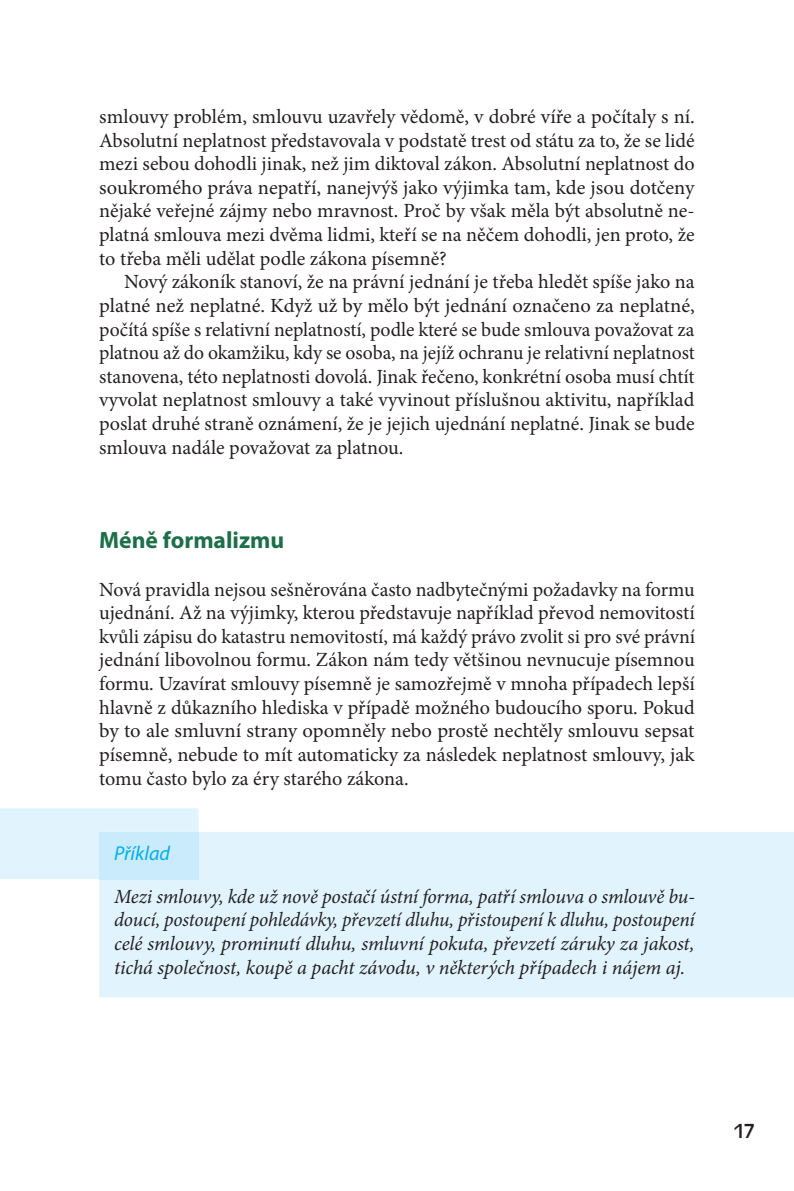
<style>
.page{position:relative;width:794px;height:1191px;background:#fff}
.page>*{position:absolute;margin:0;border:0;box-sizing:border-box;transform-origin:0 0}
.t1{font:700 23.62px "Myriad Pro";color:#1c6f49}
.t2{font:21px "Antigoni";color:#231f20}
.t3{font:20.12px/23.6px "Minion Pro";color:#231f20;text-align:justify}
.t4{font:italic 20.12px/23.6px "Minion Pro";letter-spacing:-.005em;color:#231f20;text-align:justify}
.t5{font:italic 20.12px "Myriad Pro";color:#00aeef}
</style>
<div class="page">
<div style="left:0;top:808px;width:198px;height:71px;background:#e1f4fd"></div>
<div style="left:99px;top:832px;width:695px;height:165px;background:#e1f4fd"></div>
<div style="left:99px;top:832px;width:99px;height:47px;background:#caebfc"></div>
<p class="t3" style="left:99px;top:105px;width:597px">smlouvy problém, smlouvu uzavřely vědomě, v dobré víře a počítaly s ní.<br>Absolutní neplatnost představovala v podstatě trest od státu za to, že se lidé mezi sebou dohodli jinak, než jim diktoval zákon. Absolutní neplatnost do soukromého práva nepatří, nanejvýš jako výjimka tam, kde jsou dotčeny nějaké veřejné zájmy nebo mravnost. Proč by však měla být absolutně ne&shy;platná smlouva mezi dvěma lidmi, kteří se na něčem dohodli, jen proto, že to třeba měli udělat podle zákona písemně?</p>
<p class="t3" style="left:99px;top:270px;width:597px;text-indent:25px">Nový zákoník stanoví, že na právní jednání je třeba hledět spíše jako na platné než neplatné. Když už by mělo být jednání označeno za neplatné, počítá spíše s relativní neplatností, podle které se bude smlouva považovat za platnou až do okamžiku, kdy se osoba, na jejíž ochranu je relativní neplatnost stanovena, této neplatnosti dovolá. Jinak řečeno, konkrétní osoba musí chtít vyvolat neplatnost smlouvy a také vyvinout příslušnou aktivitu, například poslat druhé straně oznámení, že je jejich ujednání neplatné. Jinak se bude smlouva nadále považovat za platnou.</p>
<p class="t1" style="left:99px;top:525px;width:186px">Méně formalizmu</p>
<p class="t3" style="left:99px;top:577px;width:597px">Nová pravidla nejsou sešněrována často nadbytečnými požadavky na formu ujednání. Až na výjimky, kterou představuje například převod nemovitostí kvůli zápisu do katastru nemovitostí, má každý právo zvolit si pro své právní jednání libovolnou formu. Zákon nám tedy většinou nevnucuje písemnou formu. Uzavírat smlouvy písemně je samozřejmě v mnoha případech lepší hlavně z důkazního hlediska v případě možného budoucího sporu. Pokud by to ale smluvní strany opomněly nebo prostě nechtěly smlouvu sepsat písemně, nebude to mít automaticky za následek neplatnost smlouvy, jak tomu často bylo za éry starého zákona.</p>
<p class="t5" style="left:114px;top:841px;width:57px">Příklad</p>
<p class="t4" style="left:114px;top:884px;width:582px">Mezi smlouvy, kde už nově postačí ústní forma, patří smlouva o smlouvě bu&shy;doucí, postoupení pohledávky, převzetí dluhu, přistoupení k dluhu, postoupení celé smlouvy, prominutí dluhu, smluvní pokuta, převzetí záruky za jakost, tichá společnost, koupě a pacht závodu, v některých případech i nájem aj.</p>
<p class="t2" style="left:733px;top:1117px;width:23px">17</p>
</div>
